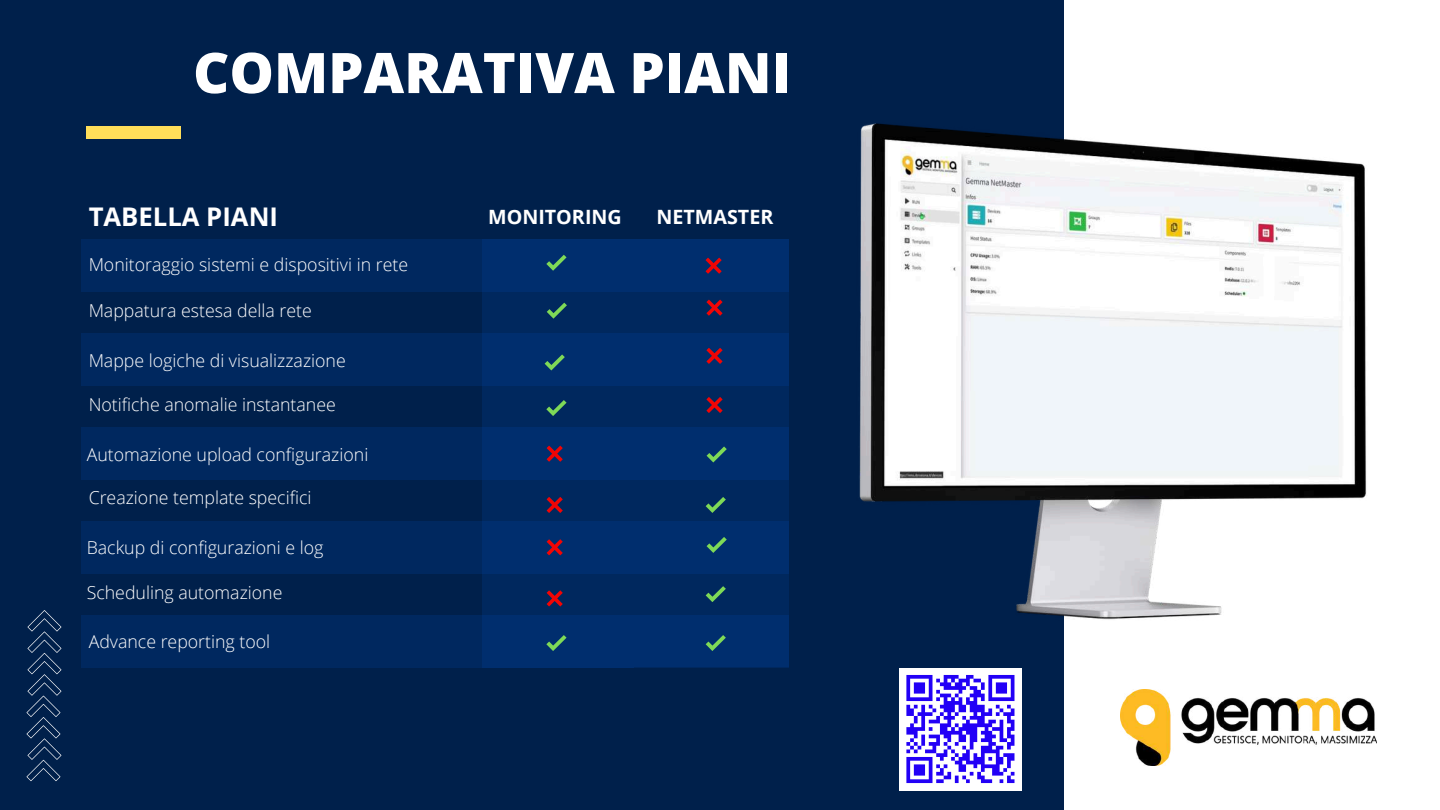
<style>
.page{position:relative;width:1440px;height:810px;background:#00204b}
.page>*{position:absolute;margin:0;border:0;box-sizing:border-box;transform-origin:0 0}
.t1{font:800 56px "Open Sans";color:#fff}
.t2{font:700 25.7px "Open Sans";color:#fff}
.t3{font:700 19.7px "Open Sans";color:#fff}
.t4{font:300 17.8px "Open Sans";color:#fff}
</style>
<div class="page">
<div style="left:87px;top:127px;width:94px;height:12px;background:#ffde59"></div>
<div style="left:1064px;top:0;width:376px;height:810px;background:#fff"></div>
<img style="left:602px;top:123px;width:765px;height:567px">
<svg style="left:27px;top:610px;width:34px;height:171px"></svg>
<div style="left:81px;top:239px;width:707px;height:53px;background:#00285f"></div>
<div style="left:81px;top:333px;width:707px;height:53px;background:#00285f"></div>
<div style="left:81px;top:427px;width:707px;height:53px;background:#00285f"></div>
<div style="left:81px;top:521px;width:707px;height:53px;background:#00285f"></div>
<div style="left:81px;top:615px;width:707px;height:52px;background:#00285f"></div>
<div style="left:634px;top:239px;width:154px;height:428px;background:linear-gradient(to right,#002c68,#002c68)"></div>
<div style="left:482px;top:239px;width:152px;height:428px;background:linear-gradient(to right,#002c68,#002c68)"></div>
<svg style="left:546px;top:255px;width:21px;height:15px"></svg>
<svg style="left:547px;top:303px;width:20px;height:15px"></svg>
<svg style="left:706px;top:586px;width:20px;height:16px"></svg>
<svg style="left:707px;top:446px;width:20px;height:16px"></svg>
<svg style="left:706px;top:497px;width:20px;height:16px"></svg>
<svg style="left:707px;top:537px;width:20px;height:16px"></svg>
<svg style="left:706px;top:635px;width:20px;height:16px"></svg>
<svg style="left:547px;top:497px;width:15px;height:16px"></svg>
<svg style="left:547px;top:539px;width:15px;height:16px"></svg>
<svg style="left:547px;top:590px;width:15px;height:16px"></svg>
<svg style="left:545px;top:354px;width:20px;height:16px"></svg>
<svg style="left:546px;top:400px;width:21px;height:16px"></svg>
<svg style="left:547px;top:446px;width:15px;height:15px"></svg>
<svg style="left:546px;top:635px;width:21px;height:16px"></svg>
<svg style="left:706px;top:258px;width:15px;height:15px"></svg>
<svg style="left:707px;top:300px;width:15px;height:15px"></svg>
<svg style="left:707px;top:348px;width:15px;height:16px"></svg>
<svg style="left:707px;top:397px;width:15px;height:16px"></svg>
<div style="left:899px;top:668px;width:123px;height:123px;background:#fff"></div>
<svg style="left:906px;top:675px;width:109px;height:109px"></svg>
<img style="left:1120px;top:690px;width:257px;height:76px">
<h1 class="t1" style="left:193px;top:33px;width:599px">COMPARATIVA PIANI</h1>
<h2 class="t2" style="left:89px;top:199px;width:191px">TABELLA PIANI</h2>
<p class="t3" style="left:488px;top:203px;width:135px">MONITORING</p>
<p class="t3" style="left:656px;top:203px;width:118px">NETMASTER</p>
<p class="t4" style="left:89px;top:252px;width:321px">Monitoraggio sistemi e dispositivi in rete</p>
<p class="t4" style="left:89px;top:298px;width:225px">Mappatura estesa della rete</p>
<p class="t4" style="left:89px;top:348px;width:259px">Mappe logiche di visualizzazione</p>
<p class="t4" style="left:89px;top:392px;width:249px">Notifiche anomalie instantanee</p>
<p class="t4" style="left:87px;top:442px;width:283px">Automazione upload configurazioni</p>
<p class="t4" style="left:89px;top:485px;width:224px">Creazione template specifici</p>
<p class="t4" style="left:87px;top:535px;width:238px">Backup di configurazioni e log</p>
<p class="t4" style="left:87px;top:580px;width:197px">Scheduling automazione</p>
<p class="t4" style="left:89px;top:629px;width:183px">Advance reporting tool</p>
</div>
